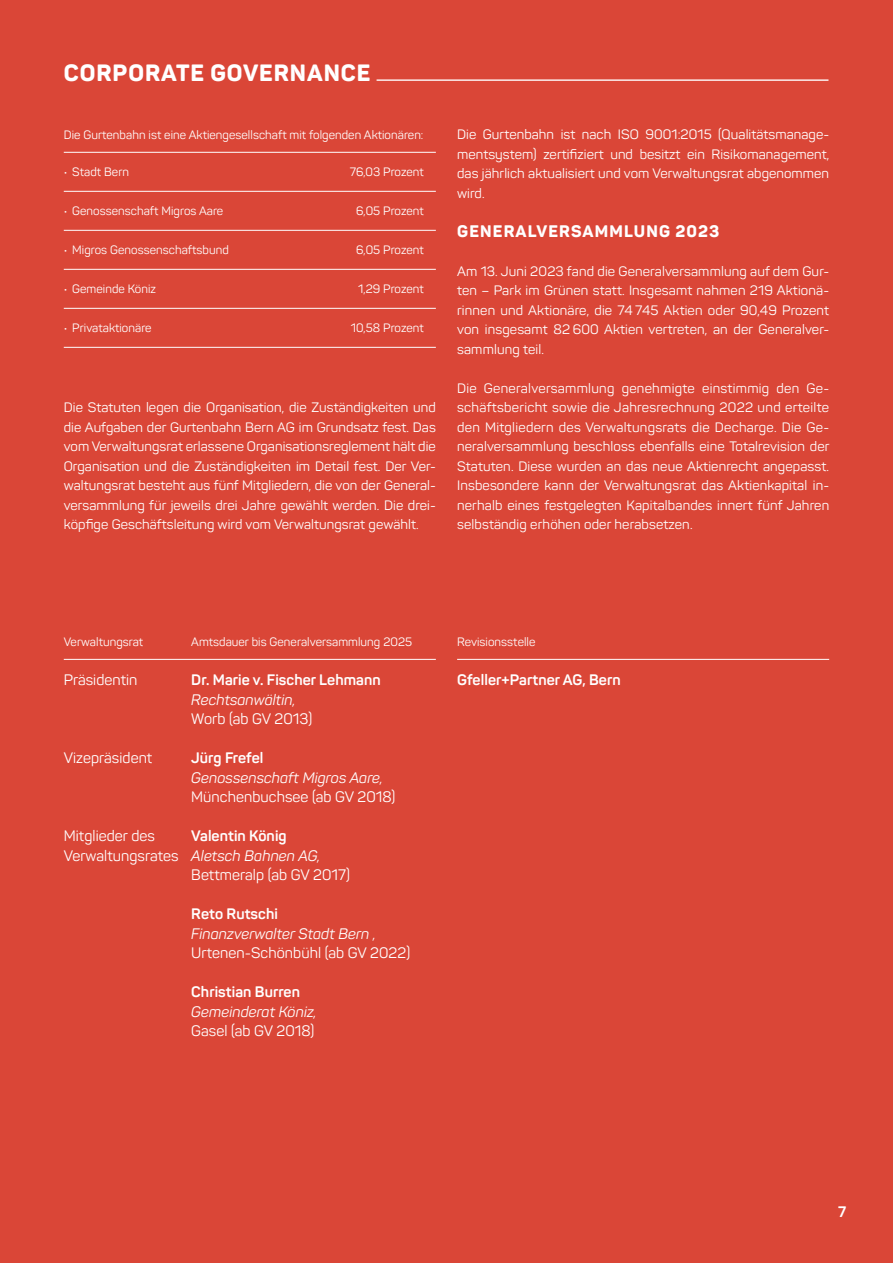
<style>
.page{position:relative;width:893px;height:1263px;background:#da4637}
.page>*{position:absolute;margin:0;border:0;box-sizing:border-box;transform-origin:0 0}
.Titel{font:800 23.25px "Panton";letter-spacing:.04em;color:#fff}
.Untertitel{font:800 16.5px "Panton";letter-spacing:.07em;color:#fff}
.Lauftext_auf_rot_ohne_Absatzlinie{font:15px/19.5px "Panton";letter-spacing:.005em;color:#fff}
.Lauftext_auf_rot_ohne_Absatzlinie-2{font:italic 15px/19.5px "Panton";letter-spacing:.005em;color:#fff}
.Lauftext_auf_rot_ohne_Absatzlinie-3{font:700 15px/19.5px "Panton";letter-spacing:.005em;color:#fff}
.Pagina{font:700 15px "Panton";color:#fff}
.Lauftext{font:13.5px/19.5px "Panton";letter-spacing:.005em;color:#fff;text-align:justify}
.Lauftext_auf_rot_Absatzlinie{font:12px "Panton";letter-spacing:.005em;color:#fff}
.s1{font-weight:400;font-style:italic}
.s2{font-weight:400}
.s3{font-weight:700;font-style:normal}
.s4{font-style:normal}
.s5{font-style:italic}
.s6{font-weight:700}
</style>
<div class="page">
<hr style="left:64px;top:152px;width:372px;height:1px;background:#fff">
<hr style="left:64px;top:191px;width:372px;height:1px;background:#fff">
<hr style="left:64px;top:230px;width:372px;height:1px;background:#fff">
<hr style="left:64px;top:269px;width:372px;height:1px;background:#fff">
<hr style="left:64px;top:308px;width:372px;height:1px;background:#fff">
<hr style="left:64px;top:347px;width:372px;height:1px;background:#fff">
<hr style="left:377px;top:79px;width:451px;height:2px;background:#fff">
<hr style="left:457px;top:659px;width:372px;height:1px;background:#fff">
<hr style="left:64px;top:659px;width:372px;height:1px;background:#fff">
<p class="Titel" style="left:64px;top:58px;width:308px">CORPORATE GOVERNANCE</p>
<p class="Lauftext_auf_rot_Absatzlinie" style="left:64px;top:128px;width:361px">Die Gurtenbahn ist eine Aktiengesellschaft mit folgenden Aktionären:</p>
<p class="Lauftext_auf_rot_Absatzlinie" style="left:64px;top:164px;width:67px">• Stadt Bern</p>
<p class="Lauftext_auf_rot_Absatzlinie" style="left:350px;top:164px;width:76px">76,03 Prozent</p>
<p class="Lauftext_auf_rot_Absatzlinie" style="left:64px;top:203px;width:161px">• Genossenschaft Migros Aare</p>
<p class="Lauftext_auf_rot_Absatzlinie" style="left:356px;top:203px;width:69px">6,05 Prozent</p>
<p class="Lauftext_auf_rot_Absatzlinie" style="left:64px;top:242px;width:167px">• Migros Genossenschaftsbund</p>
<p class="Lauftext_auf_rot_Absatzlinie" style="left:356px;top:242px;width:69px">6,05 Prozent</p>
<p class="Lauftext_auf_rot_Absatzlinie" style="left:64px;top:281px;width:94px">• Gemeinde Köniz</p>
<p class="Lauftext_auf_rot_Absatzlinie" style="left:358px;top:281px;width:67px">1,29 Prozent</p>
<p class="Lauftext_auf_rot_Absatzlinie" style="left:64px;top:320px;width:89px">• Privataktionäre</p>
<p class="Lauftext_auf_rot_Absatzlinie" style="left:351px;top:320px;width:75px">10,58 Prozent</p>
<p class="Lauftext" style="left:64px;top:398px;width:374px">Die Statuten legen die Organisation, die Zuständigkeiten und die Aufgaben der Gurtenbahn Bern AG im Grundsatz fest. Das vom Verwaltungsrat erlassene Organisationsreglement hält die Organisation und die Zuständigkeiten im Detail fest. Der Ver&shy;waltungsrat besteht aus fünf Mitgliedern, die von der General&shy;versammlung für jeweils drei Jahre gewählt werden. Die drei&shy;köpfige Geschäftsleitung wird vom Verwaltungsrat gewählt.</p>
<p class="Lauftext" style="left:457px;top:125px;width:374px">Die Gurtenbahn ist nach ISO 9001:2015 (Qualitätsmanage&shy;mentsystem) zertifiziert und besitzt ein Risikomanagement, das jährlich aktualisiert und vom Verwaltungsrat abgenommen wird.</p>
<p class="Untertitel" style="left:457px;top:220px;width:264px">GENERALVERSAMMLUNG 2023</p>
<p class="Lauftext" style="left:457px;top:261px;width:374px">Am 13. Juni 2023 fand die Generalversammlung auf dem Gur&shy;ten – Park im Grünen statt. Insgesamt nahmen 219 Aktionä&shy;rinnen und Aktionäre, die 74 745 Aktien oder 90,49 Prozent von insgesamt 82 600 Aktien vertreten, an der Generalver&shy;sammlung teil.</p>
<p class="Lauftext" style="left:457px;top:378px;width:374px">Die Generalversammlung genehmigte einstimmig den Ge&shy;schäftsbericht sowie die Jahresrechnung 2022 und erteilte den Mitgliedern des Verwaltungsrats die Decharge. Die Ge&shy;neralversammlung beschloss ebenfalls eine Totalrevision der Statuten. Diese wurden an das neue Aktienrecht angepasst.<br>Insbesondere kann der Verwaltungsrat das Aktienkapital in&shy;nerhalb eines festgelegten Kapitalbandes innert fünf Jahren selbständig erhöhen oder herabsetzen.</p>
<p class="Lauftext_auf_rot_Absatzlinie" style="left:64px;top:635px;width:81px">Verwaltungsrat</p>
<p class="Lauftext_auf_rot_Absatzlinie" style="left:191px;top:635px;width:222px">Amtsdauer bis Generalversammlung 2025</p>
<p class="Lauftext_auf_rot_ohne_Absatzlinie" style="left:64px;top:670px;width:75px">Präsidentin</p>
<p class="Lauftext_auf_rot_ohne_Absatzlinie-3" style="left:191px;top:670px;width:191px">Dr. Marie v. Fischer Lehmann<br><span class="s1">Rechtsanwältin,<br></span><span class="s2">Worb (ab GV 2013)</span></p>
<p class="Lauftext_auf_rot_ohne_Absatzlinie" style="left:64px;top:748px;width:90px">Vizepräsident</p>
<p class="Lauftext_auf_rot_ohne_Absatzlinie-2" style="left:191px;top:748px;width:206px"><span class="s3">Jürg Frefel<br></span>Genossenschaft Migros Aare,<br><span class="s4">Münchenbuchsee (ab GV 2018)</span></p>
<p class="Lauftext_auf_rot_ohne_Absatzlinie" style="left:64px;top:826px;width:93px">Mitglieder des</p>
<p class="Lauftext_auf_rot_ohne_Absatzlinie-3" style="left:191px;top:826px;width:97px">Valentin König</p>
<p class="Lauftext_auf_rot_ohne_Absatzlinie" style="left:64px;top:846px;width:258px">Verwaltungsrates <span class="s5">Aletsch Bahnen AG,</span></p>
<p class="Lauftext_auf_rot_ohne_Absatzlinie" style="left:191px;top:865px;width:160px">Bettmeralp (ab GV 2017)</p>
<p class="Lauftext_auf_rot_ohne_Absatzlinie" style="left:191px;top:904px;width:220px"><span class="s6">Reto Rutschi<br></span><span class="s5">Finanzverwalter Stadt Bern ,<br></span>Urtenen-Schönbühl (ab GV 2022)</p>
<p class="Lauftext_auf_rot_ohne_Absatzlinie-2" style="left:191px;top:982px;width:127px"><span class="s3">Christian Burren<br></span>Gemeinderat Köniz,<br><span class="s4">Gasel (ab GV 2018)</span></p>
<p class="Lauftext_auf_rot_Absatzlinie" style="left:457px;top:635px;width:80px">Revisionsstelle</p>
<p class="Lauftext_auf_rot_ohne_Absatzlinie-3" style="left:457px;top:670px;width:165px">Gfeller+Partner AG, Bern</p>
<p class="Pagina" style="left:838px;top:1202px;width:10px">7</p>
</div>
